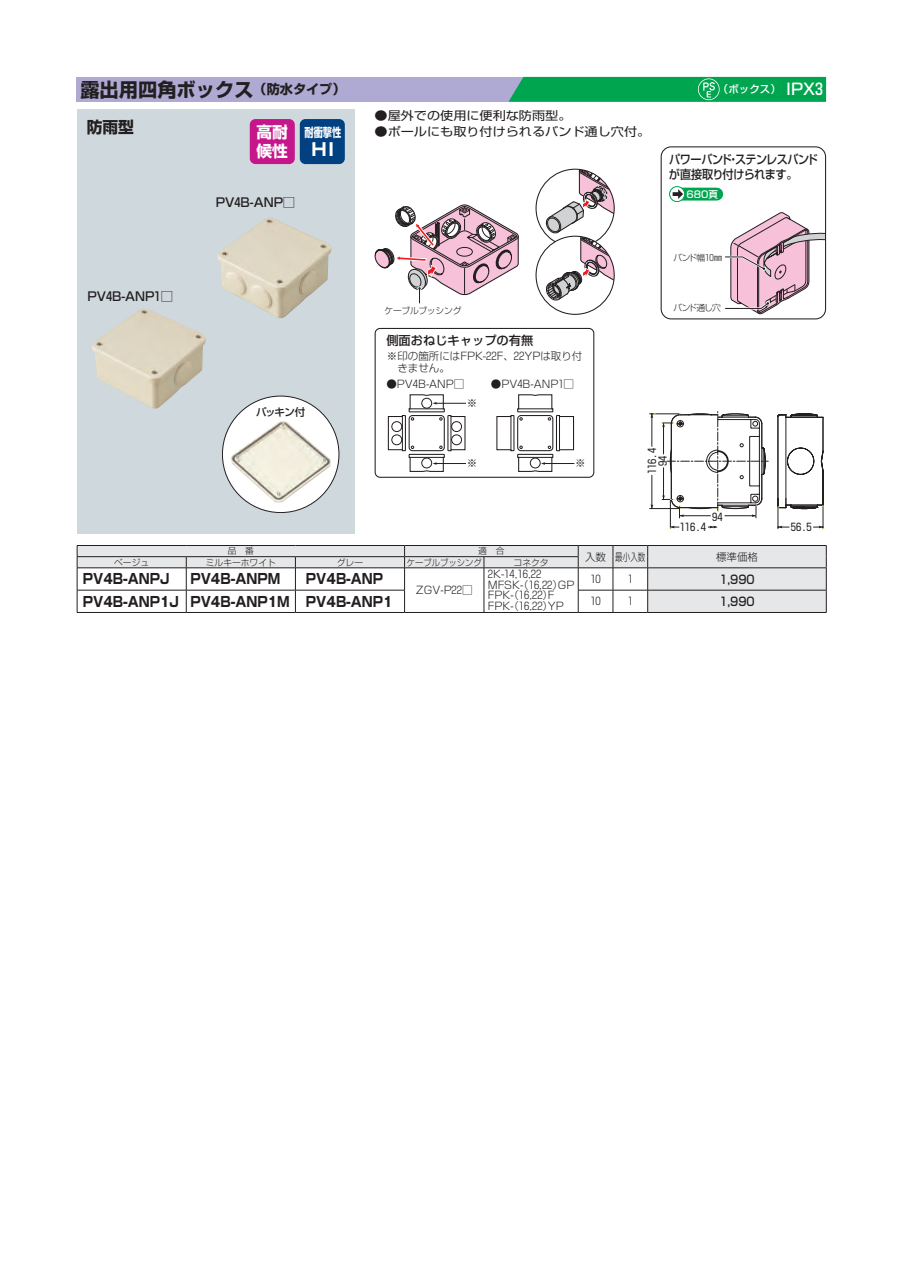
<style>
.page{position:relative;width:903px;height:1275px;background:#fff}
.page>*{position:absolute;margin:0;border:0;box-sizing:border-box;transform-origin:0 0}
.t1{font:700 19.25px "Shin Go Pro";color:#231f20}
.t2{font:17.5px "Shin Go Pro Bold 90 msp RKSJ H";color:#fff}
.t3{font:15.75px/18.9px "Shin Go Pro Bold 90 msp RKSJ H";color:#fff}
.t4{font:700 15.75px "Shin Go Pro";color:#231f20}
.t5{font:700 14px "Shin Go Pro";color:#231f20;scale:.9 1}
.t6{font:12.25px/14.7px "Shin Go Pro Medium 90 msp RKSJ H";letter-spacing:-.05em;color:#231f20;scale:.91 1}
.t7{font:500 12.25px "Shin Go Pro";color:#231f20}
.t8{font:12.25px "Shin Go Pro Medium 90 msp RKSJ H";color:#231f20}
.t9{font:12.25px "Shin Go Pro Bold 90 msp RKSJ H";color:#fff;scale:.75 1}
.t10{font:11.9px "Shin Go Pro";color:#231f20;scale:1.11 1}
.t11{font:500 11.9px "Shin Go Pro";color:#231f20;scale:.9 1}
.t12{font:300 10.5px/10.5px "Shin Go Pro";color:#231f20}
.t13{font:10.5px/12.4px "Shin Go Pro Light 90 msp RKSJ H";color:#231f20}
.t14{font:10.5px/10.7px "Shin Go Pro Regular 90 msp RKSJ H";color:#231f20;text-align:center}
.t15{font:500 10.5px "Shin Go Pro";color:#fff}
.t16{font:10.5px "Shin Go Pro Medium 90 msp RKSJ H";letter-spacing:-.085em;color:#231f20}
.t17{font:500 9.62px "Shin Go Pro";color:#fff}
.t18{font:300 8.75px "Shin Go Pro";color:#231f20}
.t19{font:8.75px "Shin Go Pro Light 90 msp RKSJ H";letter-spacing:-.045em;color:#231f20}
.t20{font:8.75px "Shin Go Pro Light 90 msp RKSJ H";letter-spacing:-.015em;color:#231f20}
.t21{font:300 8.75px "Shin Go Pro";color:#231f20;scale:.95 1}
.s1{font-size:13.12px}
.s2{font-size:15.75px}
.s3{font-family:"Gothic MB101 Pro"}
</style>
<div class="page">
<div style="left:77px;top:109px;width:278px;height:424px;background:#cfd8dd"></div>
<div style="left:77px;top:77px;width:749px;height:25px;background:#afaad3"></div>
<svg style="left:508px;top:77px;width:318px;height:25px"></svg>
<div style="left:222px;top:396px;width:117px;height:117px;background:#fff;border-radius:50%"></div>
<img style="left:231px;top:421px;width:100px;height:82px">
<svg style="left:375px;top:204px;width:144px;height:99px"></svg>
<svg style="left:536px;top:169px;width:78px;height:78px"></svg>
<svg style="left:544px;top:169px;width:70px;height:132px"></svg>
<div style="left:535px;top:236px;width:80px;height:79px;border:1px solid #231f20;border-radius:50%"></div>
<div style="left:375px;top:328px;width:219px;height:150px;border:1px solid #231f20;border-radius:5px"></div>
<svg style="left:387px;top:394px;width:79px;height:78px"></svg>
<hr style="left:435px;top:463px;width:31px;height:1px;background:#231f20">
<svg style="left:496px;top:394px;width:78px;height:78px"></svg>
<hr style="left:544px;top:463px;width:30px;height:1px;background:#231f20">
<svg style="left:725px;top:212px;width:100px;height:103px"></svg>
<div style="left:661px;top:146px;width:165px;height:173px;border:1px solid #231f20;border-radius:10px"></div>
<hr style="left:649px;top:508px;width:30px;height:1px;background:#231f20">
<hr style="left:649px;top:413px;width:30px;height:1px;background:#231f20">
<hr style="left:651px;top:414px;width:1px;height:32px;background:#231f20">
<hr style="left:651px;top:475px;width:1px;height:34px;background:#231f20">
<svg style="left:650px;top:413px;width:5px;height:5px"></svg>
<svg style="left:662px;top:412px;width:162px;height:117px"></svg>
<div style="left:251px;top:120px;width:43px;height:43px;background:#c5168c;border-radius:5px"></div>
<div style="left:250px;top:119px;width:45px;height:45px;border:2px solid #c5168c;border-radius:5px"></div>
<div style="left:301px;top:120px;width:43px;height:43px;background:#014081;border-radius:5px"></div>
<div style="left:300px;top:119px;width:45px;height:45px;border:2px solid #014081;border-radius:5px"></div>
<img style="left:92px;top:309px;width:114px;height:100px">
<img style="left:217px;top:218px;width:114px;height:100px">
<div style="left:676px;top:188px;width:41px;height:13px;background:#00a54f"></div>
<svg style="left:669px;top:187px;width:16px;height:15px"></svg>
<div style="left:669px;top:186px;width:16px;height:16px;border:1px solid #00a54f;border-radius:50%"></div>
<svg style="left:673px;top:189px;width:10px;height:10px"></svg>
<hr style="left:77px;top:612px;width:109px;height:1px;background:#231f20">
<hr style="left:186px;top:612px;width:109px;height:1px;background:#231f20">
<hr style="left:295px;top:612px;width:110px;height:1px;background:#231f20">
<hr style="left:405px;top:612px;width:79px;height:1px;background:#231f20">
<hr style="left:484px;top:612px;width:94px;height:1px;background:#231f20">
<hr style="left:578px;top:612px;width:35px;height:1px;background:#231f20">
<hr style="left:613px;top:612px;width:35px;height:1px;background:#231f20">
<hr style="left:648px;top:612px;width:178px;height:1px;background:#231f20">
<svg style="left:77px;top:545px;width:750px;height:67px"></svg>
<h1 class="t1" style="left:80px;top:74px;width:267px">露出用四角ボックス <span class="s1">（防水タイプ）</span></h1>
<p class="t15" style="left:718px;top:81px;width:106px">（ボックス） <span class="s2">IPX3</span></p>
<p class="t10" style="left:375px;top:106px;width:179px">●屋外での使用に便利な防雨型。</p>
<h3 class="t4" style="left:87px;top:114px;width:49px">防雨型</h3>
<p class="t10" style="left:375px;top:122px;width:250px">●ポールにも取り付けられるバンド通し穴付。</p>
<h3 class="t3" style="left:256px;top:121px;width:33px">高耐候性</h3>
<p class="t9" style="left:304px;top:123px;width:50px">耐衝撃性</p>
<h2 class="t2" style="left:312px;top:136px;width:24px">HI</h2>
<p class="t7" style="left:87px;top:286px;width:87px">PV4B-ANP1□</p>
<p class="t7" style="left:216px;top:193px;width:81px">PV4B-ANP□</p>
<p class="t16" style="left:256px;top:403px;width:51px">パッキン付</p>
<p class="t20" style="left:384px;top:303px;width:78px">ケーブルブッシング</p>
<p class="t8" style="left:386px;top:330px;width:148px">側面おねじキャップの有無</p>
<p class="t13" style="left:387px;top:348px;width:197px">※印の箇所にはFPK-22F、22YPは取り付　きません。</p>
<p class="t13" style="left:467px;top:396px;width:12px">※</p>
<p class="t13" style="left:386px;top:376px;width:79px">●PV4B-ANP□</p>
<p class="t13" style="left:491px;top:376px;width:85px">●PV4B-ANP1□</p>
<p class="t6" style="left:669px;top:151px;width:165px">パワーバンド・ステンレスバンドが直接取り付けられます。</p>
<p class="t17" style="left:686px;top:186px;width:33px">680頁</p>
<p class="t19" style="left:673px;top:251px;width:51px">バンド幅10㎜</p>
<p class="t19" style="left:673px;top:301px;width:49px">バンド通し穴</p>
<p class="t13" style="left:467px;top:456px;width:12px">※</p>
<p class="t13" style="left:575px;top:456px;width:12px">※</p>
<p class="t14" style="left:646px;top:474px;width:28px;rotate:-90deg">116.4<br>94</p>
<p class="t14" style="left:712px;top:510px;width:12px">94</p>
<p class="t14" style="left:680px;top:520px;width:28px">116.4</p>
<p class="t14" style="left:791px;top:521px;width:22px">56.5</p>
<p class="t18" style="left:228px;top:544px;width:28px">品　番</p>
<p class="t18" style="left:478px;top:544px;width:28px">適　合</p>
<p class="t18" style="left:114px;top:555px;width:36px">ベージュ</p>
<p class="t18" style="left:206px;top:555px;width:71px">ミルキーホワイト</p>
<p class="t18" style="left:337px;top:555px;width:28px">グレー</p>
<p class="t21" style="left:407px;top:555px;width:80px">ケーブルブッシング</p>
<p class="t18" style="left:514px;top:555px;width:36px">コネクタ</p>
<p class="t12" style="left:585px;top:550px;width:62px">入数 最小入数</p>
<p class="t12" style="left:716px;top:550px;width:43px">標準価格</p>
<p class="t12" style="left:488px;top:568px;width:88px">2K-14,16,22<br>MFSK-（16,22）GP<br>FPK-（16,22）F<br>FPK-（16,22）YP</p>
<p class="t12" style="left:590px;top:572px;width:12px">10</p>
<p class="t12" style="left:628px;top:572px;width:7px">1</p>
<p class="t11" style="left:719px;top:569px;width:41px">1,990</p>
<h3 class="t5" style="left:83px;top:568px;width:98px">PV<span class="s3">4</span>B-ANPJ</h3>
<h3 class="t5" style="left:190px;top:568px;width:101px">PV<span class="s3">4</span>B-ANPM</h3>
<h3 class="t5" style="left:306px;top:568px;width:87px">PV<span class="s3">4</span>B-ANP</h3>
<p class="t12" style="left:416px;top:584px;width:58px">ZGV-P22□</p>
<h3 class="t5" style="left:83px;top:590px;width:346px">PV<span class="s3">4</span>B-ANP<span class="s3">1</span>J PV<span class="s3">4</span>B-ANP<span class="s3">1</span>M PV<span class="s3">4</span>B-ANP<span class="s3">1</span></h3>
<p class="t12" style="left:590px;top:595px;width:12px">10</p>
<p class="t12" style="left:628px;top:595px;width:7px">1</p>
<p class="t11" style="left:719px;top:591px;width:41px">1,990</p>
</div>
